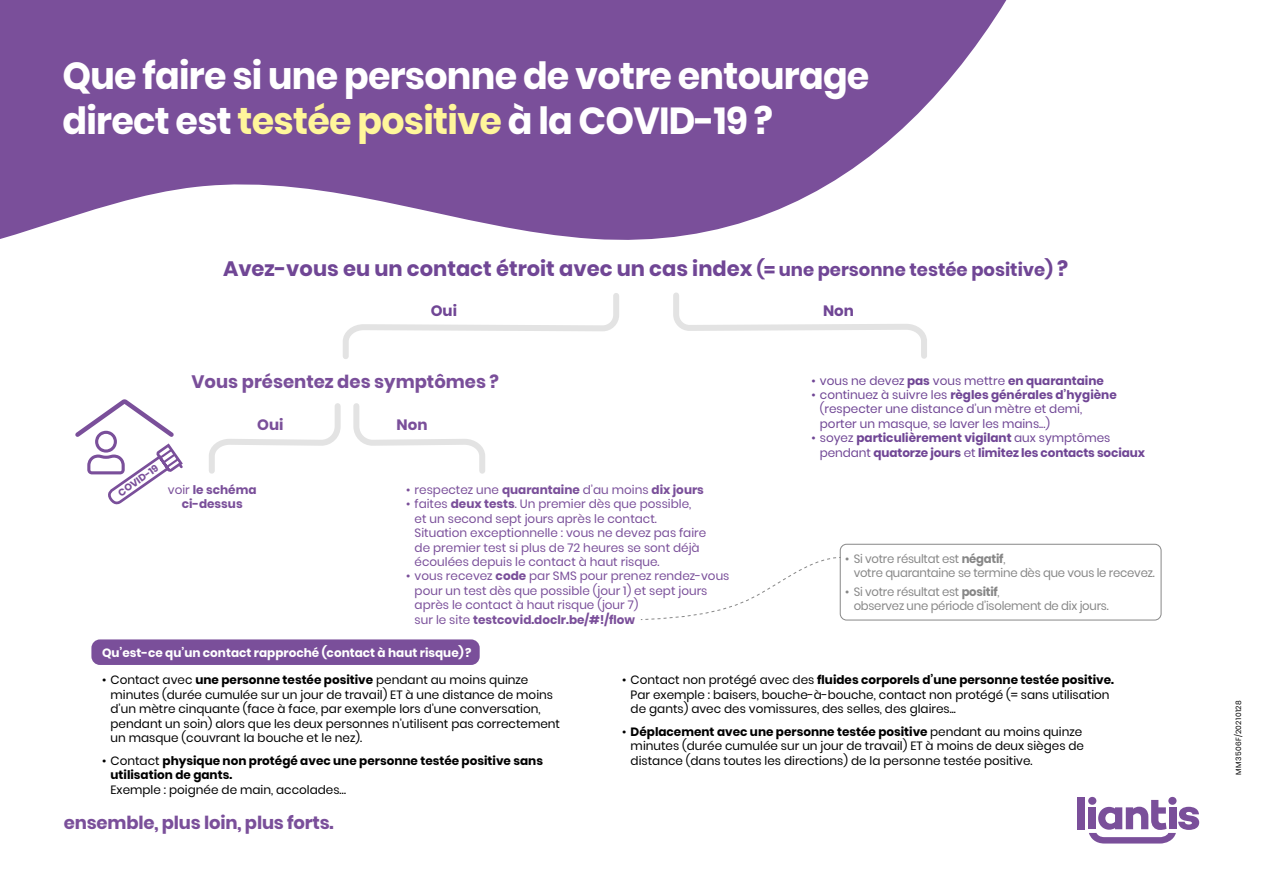
<style>
.page{position:relative;width:1263px;height:893px;background:#fff}
.page>*{position:absolute;margin:0;border:0;box-sizing:border-box;transform-origin:0 0}
.t1{font:700 37.5px/45px "Poppins";letter-spacing:-.02em;color:#fff}
.t2{font:700 21px "Poppins";color:#704695}
.t3{font:700 18px "Poppins";color:#7a4f9a}
.t4{font:700 15px "Poppins";color:#704695}
.t5{font:700 15px "Poppins";color:#7a4f9a}
.t6{font:12px/14.4px "Poppins";color:#000}
.t7{font:12px/14.4px "Poppins";color:#7a4f9a}
.t8{font:12px/14.4px "Poppins";color:#704695}
.t9{font:12px/14.4px "Poppins";letter-spacing:-.02em;color:#878787}
.t10{font:700 12px/14.4px "Poppins";letter-spacing:-.01em;color:#704695}
.t11{font:700 12px/14.4px "Poppins";color:#000}
.t12{font:700 12px "Poppins";color:#fff}
.t13{font:700 12px/14.4px "Poppins";color:#7a4f9a;text-align:center}
.t14{font:700 9.75px "Poppins";color:#7a4f9a}
.t15{font:7.5px "Poppins";letter-spacing:.055em;color:#000}
.s1{color:#fff69b}
.s2{font-size:18px}
.s3{font-weight:400}
.s4{font-weight:700}
</style>
<div class="page">
<svg style="left:0;top:0;width:1007px;height:240px;fill:#7a4f9a"></svg>
<svg style="left:343px;top:293px;width:276px;height:66px"></svg>
<svg style="left:673px;top:292px;width:254px;height:67px"></svg>
<div style="left:1078px;top:797px;width:7px;height:32px;background:#7a4f9a"></div>
<div style="left:1088px;top:797px;width:8px;height:8px;background:#7a4f9a;border-radius:50%"></div>
<div style="left:1168px;top:797px;width:8px;height:8px;background:#7a4f9a;border-radius:50%"></div>
<svg style="left:1089px;top:800px;width:110px;height:43px"></svg>
<svg style="left:75px;top:399px;width:108px;height:106px"></svg>
<div style="left:91px;top:639px;width:389px;height:26px;background:#7a4f9a;border-radius:9px"></div>
<svg style="left:209px;top:403px;width:132px;height:71px"></svg>
<svg style="left:353px;top:403px;width:132px;height:71px"></svg>
<svg style="left:640px;top:557px;width:201px;height:63px"></svg>
<div style="left:840px;top:544px;width:321px;height:76px;border:1px solid #878787;border-radius:6px"></div>
<h1 class="t1" style="left:63px;top:53px;width:808px">Que faire si une personne de votre entourage direct est <span class="s1">testée positive</span> à la COVID-19 ?</h1>
<h2 class="t2" style="left:223px;top:256px;width:846px">Avez-vous eu un contact étroit avec un cas index <span class="s2">(= une personne testée positive)</span> ?</h2>
<p class="t4" style="left:431px;top:302px;width:28px">Oui</p>
<p class="t4" style="left:823px;top:302px;width:32px">Non</p>
<h3 class="t3" style="left:192px;top:371px;width:309px">Vous présentez des symptômes ?</h3>
<p class="t5" style="left:257px;top:416px;width:28px">Oui</p>
<p class="t5" style="left:397px;top:416px;width:32px">Non</p>
<p class="t14" style="left:116px;top:489px;width:48px;rotate:-35deg">COVID-19</p>
<p class="t13" style="left:168px;top:483px;width:90px"><span class="s3">voir</span> le schéma ci-dessus</p>
<p class="t7" style="left:406px;top:483px;width:299px">• respectez une <span class="s4">quarantaine</span> d’au moins <span class="s4">dix jours</span></p>
<p class="t7" style="left:415px;top:497px;width:293px;text-indent:-9px">• faites <span class="s4">deux tests</span>. Un premier dès que possible,<br>et un second sept jours après le contact.<br>Situation exceptionnelle : vous ne devez pas faire de premier test si plus de 72 heures se sont déjà écoulées depuis le contact à haut risque.</p>
<p class="t7" style="left:415px;top:569px;width:316px;text-indent:-9px">• vous recevez <span class="s4">code</span> par SMS pour prenez rendez-vous pour un test dès que possible (jour 1) et sept jours après le contact à haut risque (jour 7)<br>sur le site <span class="s4">testcovid.doclr.be/#!/flow</span></p>
<p class="t8" style="left:811px;top:373px;width:294px">• vous ne devez <span class="s4">pas</span> vous mettre <span class="s4">en quarantaine</span></p>
<p class="t8" style="left:820px;top:388px;width:298px;text-indent:-9px">• continuez à suivre les <span class="s4">règles générales d’hygiène </span>(respecter une distance d’un mètre et demi, porter un masque, se laver les mains...)</p>
<p class="t10" style="left:820px;top:431px;width:327px;text-indent:-9px"><span class="s3">• soyez</span> particulièrement vigilant <span class="s3">aux symptômes pendant</span> quatorze jours <span class="s3">et</span> limitez les contacts sociaux</p>
<p class="t9" style="left:854px;top:551px;width:302px;text-indent:-9px">• Si votre résultat est <span class="s4">négatif</span>,<br>votre quarantaine se termine dès que vous le recevez.</p>
<p class="t9" style="left:854px;top:584px;width:257px;text-indent:-9px">• Si votre résultat est <span class="s4">positif</span>,<br>observez une période d’isolement de dix jours.</p>
<p class="t12" style="left:102px;top:646px;width:371px">Qu’est-ce qu’un contact rapproché (contact à haut risque)?</p>
<p class="t6" style="left:111px;top:673px;width:451px;text-indent:-9px">• Contact avec <span class="s4">une personne testée positive</span> pendant au moins quinze minutes (durée cumulée sur un jour de travail) ET à une distance de moins d’un mètre cinquante (face à face, par exemple lors d’une conversation, pendant un soin) alors que les deux personnes n’utilisent pas correctement un masque (couvrant la bouche et le nez).</p>
<p class="t11" style="left:111px;top:753px;width:434px;text-indent:-9px"><span class="s3">• Contact</span> physique non protégé avec une personne testée positive sans utilisation de gants.</p>
<p class="t6" style="left:111px;top:782px;width:237px">Exemple : poignée de main, accolades…</p>
<h3 class="t3" style="left:64px;top:812px;width:272px">ensemble, plus loin, plus forts.</h3>
<p class="t6" style="left:631px;top:673px;width:485px;text-indent:-9px">• Contact non protégé avec des <span class="s4">fluides corporels d’une personne testée positive.<br></span>Par exemple : baisers, bouche-à-bouche, contact non protégé (= sans utilisation de gants) avec des vomissures, des selles, des glaires...</p>
<p class="t6" style="left:631px;top:725px;width:455px;text-indent:-9px">• <span class="s4">Déplacement avec une personne testée positive</span> pendant au moins quinze minutes (durée cumulée sur un jour de travail) ET à moins de deux sièges de distance (dans toutes les directions) de la personne testée positive.</p>
<p class="t15" style="left:1234px;top:775px;width:76px;rotate:-90deg">MM3506F/20210128</p>
</div>
